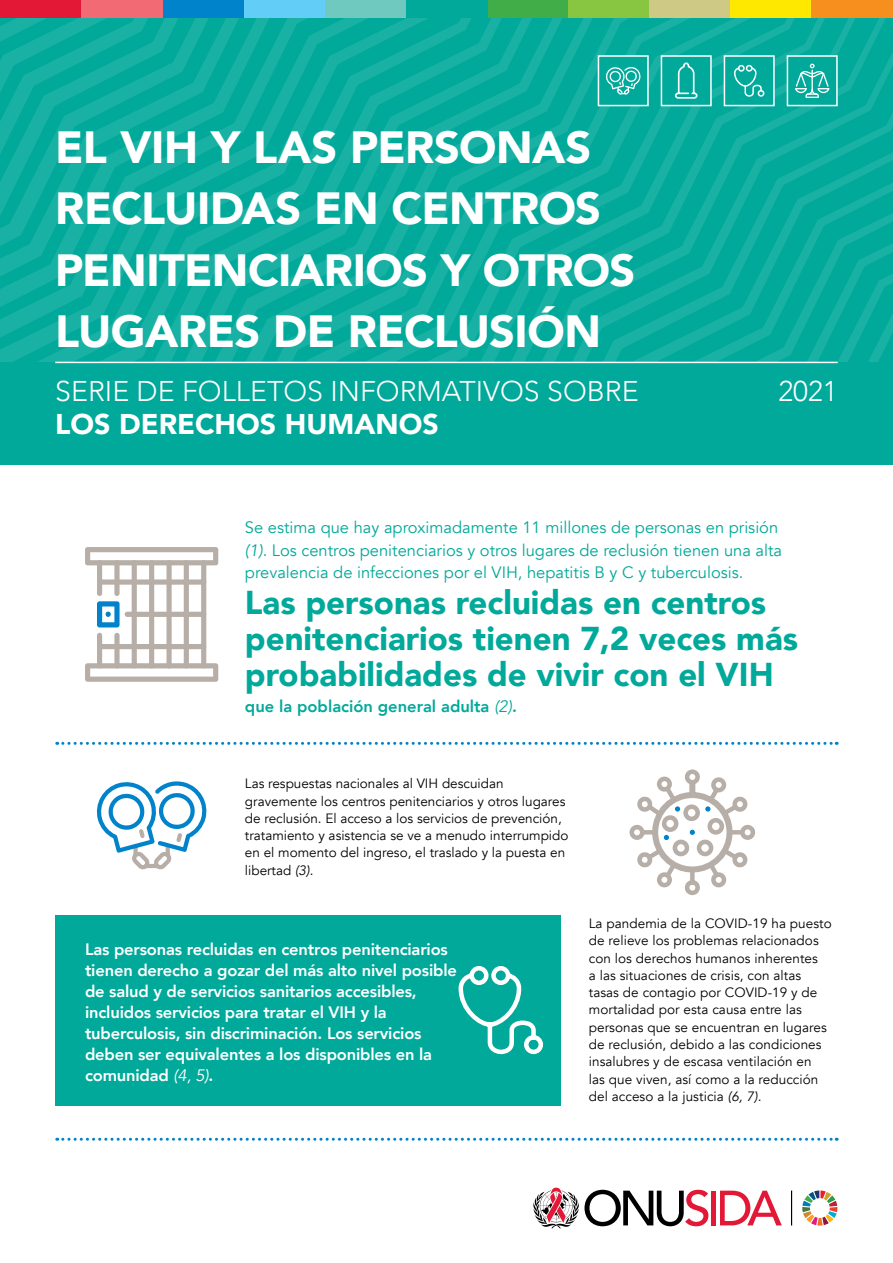
<style>
.page{position:relative;width:893px;height:1263px;background:#fff}
.page>*{position:absolute;margin:0;border:0;box-sizing:border-box;transform-origin:0 0}
.t1{font:900 45px/61.5px "Avenir";letter-spacing:-.015em;color:#fff}
.t2{font:900 33px/36px "Avenir";color:#00a99a}
.t3{font:300 28.5px "Avenir";color:#fff}
.t4{font:900 28.5px "Avenir";color:#fff}
.t5{font:800 16.5px/21px "Avenir";letter-spacing:-.01em;color:#fff}
.t6{font:16.5px/22.5px "Avenir";color:#00a99a}
.t7{font:800 16.5px "Avenir";color:#00a99a}
.t8{font:13.5px/17.2px "Avenir";letter-spacing:.005em;color:#000}
.s1{font-style:italic}
.s2{font-weight:400;font-style:italic}
</style>
<div class="page">
<svg style="left:873px;top:17px;width:20px;height:345px;background:#07ab9c"></svg>
<svg style="left:842px;top:17px;width:31px;height:345px;background:#07ab9c"></svg>
<svg style="left:812px;top:17px;width:30px;height:345px;background:#08ab9c"></svg>
<svg style="left:759px;top:17px;width:53px;height:345px;background:#08ab9c"></svg>
<svg style="left:698px;top:17px;width:61px;height:345px;background:#09ab9c"></svg>
<svg style="left:640px;top:17px;width:58px;height:345px;background:#09ab9d"></svg>
<svg style="left:0;top:17px;width:640px;height:345px;background:#0dad9e"></svg>
<svg style="left:0;top:17px;width:610px;height:324px;background:#0bac9e"></svg>
<svg style="left:0;top:17px;width:579px;height:294px;background:#0bac9d"></svg>
<svg style="left:0;top:17px;width:549px;height:263px;background:#0bac9d"></svg>
<svg style="left:0;top:17px;width:519px;height:233px;background:#0bac9d"></svg>
<svg style="left:0;top:17px;width:488px;height:202px;background:#0bac9e"></svg>
<svg style="left:0;top:17px;width:435px;height:147px;background:#0bac9e"></svg>
<svg style="left:0;top:17px;width:374px;height:86px;background:#0cac9e"></svg>
<div style="left:244px;top:0;width:81px;height:17px;background:#62cdf6"></div>
<div style="left:325px;top:0;width:81px;height:17px;background:#70c9bf"></div>
<div style="left:487px;top:0;width:82px;height:17px;background:#41ad49"></div>
<div style="left:569px;top:0;width:81px;height:17px;background:#88c540"></div>
<div style="left:650px;top:0;width:81px;height:17px;background:#cec984"></div>
<div style="left:731px;top:0;width:81px;height:17px;background:#ffe800"></div>
<div style="left:812px;top:0;width:81px;height:17px;background:#f78f1e"></div>
<div style="left:0;top:0;width:81px;height:17px;background:#e31837"></div>
<div style="left:162px;top:0;width:82px;height:17px;background:#0083ca"></div>
<div style="left:406px;top:0;width:81px;height:17px;background:#00a99a"></div>
<div style="left:81px;top:0;width:81px;height:17px;background:#f26b74"></div>
<div style="left:0;top:362px;width:893px;height:103px;background:#00a99a"></div>
<svg style="left:57px;top:1138px;width:780px;height:3px"></svg>
<svg style="left:57px;top:742px;width:780px;height:3px"></svg>
<svg style="left:96px;top:781px;width:111px;height:88px"></svg>
<div style="left:55px;top:915px;width:506px;height:190px;background:#00a99a"></div>
<svg style="left:85px;top:547px;width:133px;height:135px"></svg>
<div style="left:97px;top:644px;width:109px;height:5px;background:#b6aea7;border-radius:3px"></div>
<div style="left:97px;top:579px;width:109px;height:6px;background:#b6aea7;border-radius:3px"></div>
<div style="left:125px;top:612px;width:81px;height:5px;background:#b6aea7;border-radius:3px"></div>
<svg style="left:458px;top:966px;width:86px;height:89px"></svg>
<div style="left:661px;top:55px;width:51px;height:51px;background:#00a99a;border:2px solid #fff"></div>
<div style="left:724px;top:55px;width:51px;height:51px;background:#00a99a;border:2px solid #fff"></div>
<div style="left:787px;top:55px;width:51px;height:51px;background:#00a99a;border:2px solid #fff"></div>
<div style="left:598px;top:55px;width:51px;height:51px;background:#00a99a;border:2px solid #fff"></div>
<svg style="left:606px;top:67px;width:35px;height:28px"></svg>
<svg style="left:674px;top:62px;width:24px;height:37px"></svg>
<svg style="left:795px;top:64px;width:34px;height:34px"></svg>
<svg style="left:734px;top:64px;width:31px;height:33px"></svg>
<svg style="left:629px;top:769px;width:127px;height:127px"></svg>
<hr style="left:55px;top:362px;width:783px;height:1px;background:#fff">
<svg style="left:802px;top:1190px;width:35px;height:35px"></svg>
<hr style="left:791px;top:1190px;width:1px;height:35px;background:#000">
<svg style="left:533px;top:1188px;width:175px;height:40px"></svg>
<div style="left:711px;top:1191px;width:5px;height:34px;background:#e31837"></div>
<svg style="left:720px;top:1191px;width:62px;height:34px"></svg>
<h1 class="t1" style="left:55px;top:115px;width:581px">EL VIH Y LAS PERSONAS<br>RECLUIDAS EN CENTROS<br>PENITENCIARIOS Y OTROS<br>LUGARES DE RECLUSIÓN</h1>
<h3 class="t3" style="left:55px;top:374px;width:585px">SERIE DE FOLLETOS INFORMATIVOS SOBRE</h3>
<h3 class="t4" style="left:55px;top:400px;width:385px">LOS DERECHOS HUMANOS</h3>
<h3 class="t3" style="left:778px;top:374px;width:61px">2021</h3>
<p class="t6" style="left:245px;top:517px;width:539px">Se estima que hay aproximadamente 11 millones de personas en prisión <span class="s1">(1)</span>. Los centros penitenciarios y otros lugares de reclusión tienen una alta prevalencia de infecciones por el VIH, hepatitis B y C y tuberculosis.</p>
<h2 class="t2" style="left:245px;top:584px;width:555px">Las personas recluidas en centros penitenciarios tienen 7,2 veces más probabilidades de vivir con el VIH</h2>
<p class="t7" style="left:245px;top:693px;width:274px">que la población general adulta <span class="s2">(2)</span>.</p>
<p class="t8" style="left:245px;top:775px;width:325px">Las respuestas nacionales al VIH descuidan gravemente los centros penitenciarios y otros lugares de reclusión. El acceso a los servicios de prevención, tratamiento y asistencia se ve a menudo interrumpido en el momento del ingreso, el traslado y la puesta en libertad <span class="s1">(3)</span>.</p>
<p class="t5" style="left:85px;top:939px;width:373px">Las personas recluidas en centros penitenciarios tienen derecho a gozar del más alto nivel posible de salud y de servicios sanitarios accesibles, incluidos servicios para tratar el VIH y la tuberculosis, sin discriminación. Los servicios deben ser equivalentes a los disponibles en la comunidad <span class="s2">(4, 5)</span>.</p>
<p class="t8" style="left:589px;top:915px;width:244px">La pandemia de la COVID-19 ha puesto de relieve los problemas relacionados con los derechos humanos inherentes<br>a las situaciones de crisis, con altas tasas de contagio por COVID-19 y de mortalidad por esta causa entre las personas que se encuentran en lugares de reclusión, debido a las condiciones insalubres y de escasa ventilación en<br>las que viven, así como a la reducción del acceso a la justicia <span class="s1">(6, 7).</span></p>
</div>
